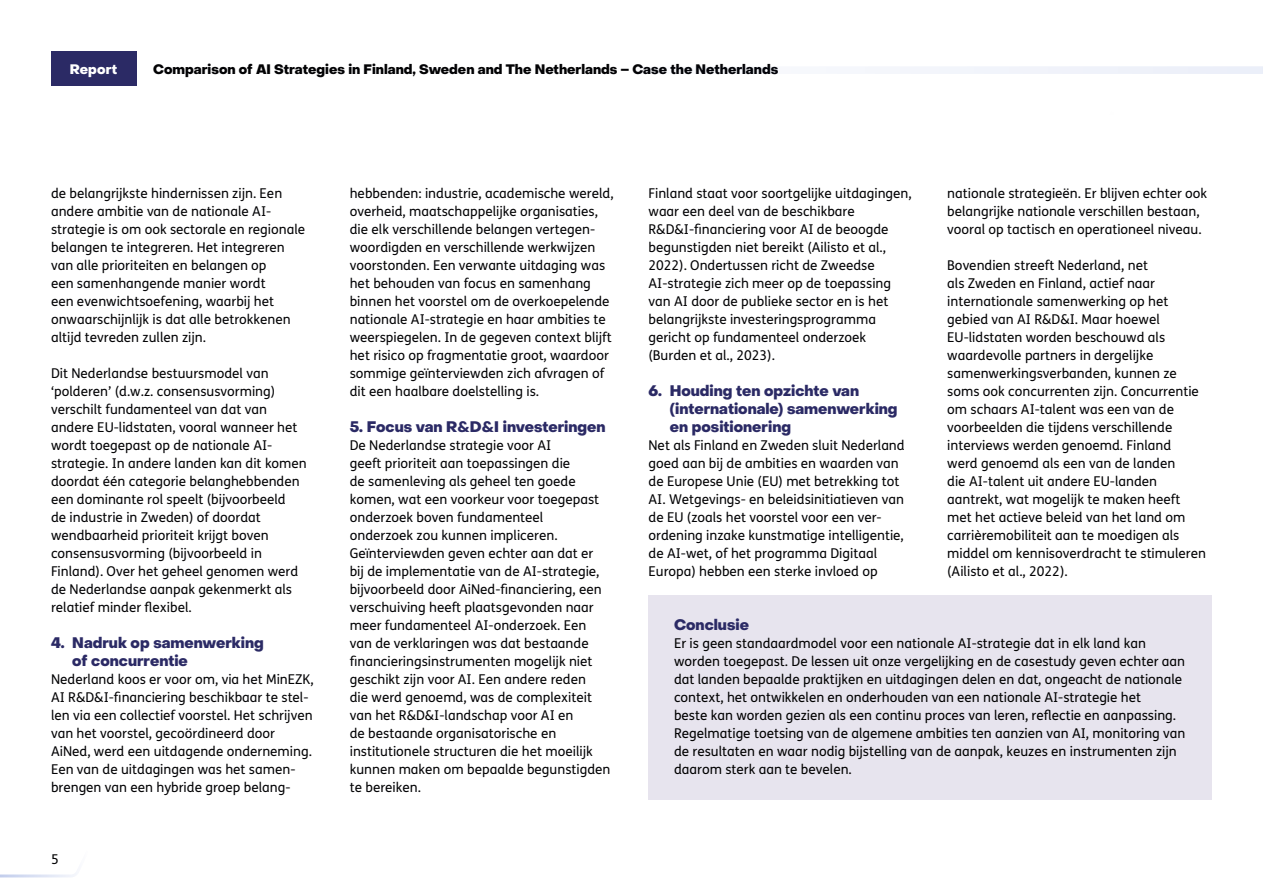
<style>
.page{position:relative;width:1263px;height:893px;background:#fff}
.page>*{position:absolute;margin:0;border:0;box-sizing:border-box;transform-origin:0 0}
.t1{font:800 15px/18px "PP Object Sans";color:#2b2a65}
.t2{font:13.5px/18px "FS Me Pro";color:#030305}
.t3{font:13.5px/18px "FS Me Pro";color:#000}
.t4{font:800 13.5px "PP Object Sans";color:#030305}
.t5{font:800 13.5px "PP Object Sans";letter-spacing:.01em;color:#fff}
</style>
<div class="page">
<svg style="left:0;top:873px;width:76px;height:5px"></svg>
<div style="left:51px;top:51px;width:85px;height:34px;background:#2b2a65"></div>
<div style="left:638px;top:66px;width:625px;height:8px;background:#f2f5fb"></div>
<div style="left:648px;top:595px;width:564px;height:204px;background:#e7e4ee"></div>
<p class="t5" style="left:70px;top:61px;width:49px">Report</p>
<p class="t4" style="left:153px;top:61px;width:627px">Comparison of AI Strategies in Finland, Sweden and The Netherlands – Case the Netherlands</p>
<p class="t2" style="left:51px;top:184px;width:256px">de belangrijkste hindernissen zijn. Een andere ambitie van de nationale AI&shy;strategie is om ook sectorale en regionale belangen te integreren. Het integreren van alle prioriteiten en belangen op<br>een samenhangende manier wordt<br>een evenwichtsoefening, waarbij het onwaarschijnlijk is dat alle betrokkenen altijd tevreden zullen zijn.</p>
<p class="t2" style="left:51px;top:364px;width:257px">Dit Nederlandse bestuursmodel van ‘polderen’ (d.w.z. consensusvorming) verschilt fundamenteel van dat van andere EU-lidstaten, vooral wanneer het wordt toegepast op de nationale AI&shy;strategie. In andere landen kan dit komen doordat één categorie belanghebbenden een dominante rol speelt (bijvoorbeeld<br>de industrie in Zweden) of doordat wendbaarheid prioriteit krijgt boven consensusvorming (bijvoorbeeld in Finland). Over het geheel genomen werd de Nederlandse aanpak gekenmerkt als relatief minder flexibel.</p>
<p class="t1" style="left:72px;top:634px;width:193px;text-indent:-21px">4. Nadruk op samenwerking of concurrentie</p>
<p class="t2" style="left:51px;top:670px;width:264px">Nederland koos er voor om, via het MinEZK, AI R&amp;D&amp;I-financiering beschikbaar te stel&shy;len via een collectief voorstel. Het schrijven van het voorstel, gecoördineerd door AiNed, werd een uitdagende onderneming.<br>Een van de uitdagingen was het samen&shy;brengen van een hybride groep belang-</p>
<p class="t2" style="left:51px;top:850px;width:9px">5</p>
<p class="t2" style="left:350px;top:184px;width:265px">hebbenden: industrie, academische wereld, overheid, maatschappelijke organisaties, die elk verschillende belangen vertegen&shy;woordigden en verschillende werkwijzen voorstonden. Een verwante uitdaging was het behouden van focus en samenhang binnen het voorstel om de overkoepelende nationale AI-strategie en haar ambities te weerspiegelen. In de gegeven context blijft het risico op fragmentatie groot, waardoor sommige geïnterviewden zich afvragen of dit een haalbare doelstelling is.</p>
<p class="t1" style="left:350px;top:418px;width:257px">5. Focus van R&amp;D&amp;I investeringen</p>
<p class="t2" style="left:350px;top:436px;width:262px">De Nederlandse strategie voor AI<br>geeft prioriteit aan toepassingen die<br>de samenleving als geheel ten goede komen, wat een voorkeur voor toegepast onderzoek boven fundamenteel<br>onderzoek zou kunnen impliceren.<br>Geïnterviewden geven echter aan dat er bij de implementatie van de AI-strategie, bijvoorbeeld door AiNed-financiering, een verschuiving heeft plaatsgevonden naar meer fundamenteel AI-onderzoek. Een van de verklaringen was dat bestaande financieringsinstrumenten mogelijk niet geschikt zijn voor AI. Een andere reden<br>die werd genoemd, was de complexiteit van het R&amp;D&amp;I-landschap voor AI en<br>de bestaande organisatorische en institutionele structuren die het moeilijk kunnen maken om bepaalde begunstigden te bereiken.</p>
<p class="t2" style="left:648px;top:184px;width:265px">Finland staat voor soortgelijke uitdagingen, waar een deel van de beschikbare R&amp;D&amp;I-financiering voor AI de beoogde begunstigden niet bereikt (Ailisto et al., 2022). Ondertussen richt de Zweedse AI-strategie zich meer op de toepassing van AI door de publieke sector en is het belangrijkste investeringsprogramma gericht op fundamenteel onderzoek (Burden et al., 2023).</p>
<p class="t1" style="left:670px;top:382px;width:229px;text-indent:-21px">6. Houding ten opzichte van (internationale) samenwerking en positionering</p>
<p class="t2" style="left:648px;top:436px;width:258px">Net als Finland en Zweden sluit Nederland goed aan bij de ambities en waarden van de Europese Unie (EU) met betrekking tot AI. Wetgevings- en beleidsinitiatieven van de EU (zoals het voorstel voor een ver&shy;ordening inzake kunstmatige intelligentie, de AI-wet, of het programma Digitaal Europa) hebben een sterke invloed op</p>
<p class="t2" style="left:947px;top:184px;width:262px">nationale strategieën. Er blijven echter ook belangrijke nationale verschillen bestaan, vooral op tactisch en operationeel niveau.</p>
<p class="t2" style="left:947px;top:256px;width:260px">Bovendien streeft Nederland, net<br>als Zweden en Finland, actief naar internationale samenwerking op het gebied van AI R&amp;D&amp;I. Maar hoewel EU-lidstaten worden beschouwd als waardevolle partners in dergelijke samenwerkingsverbanden, kunnen ze soms ook concurrenten zijn. Concurrentie om schaars AI-talent was een van de voorbeelden die tijdens verschillende interviews werden genoemd. Finland<br>werd genoemd als een van de landen<br>die AI-talent uit andere EU-landen aantrekt, wat mogelijk te maken heeft met het actieve beleid van het land om carrièremobiliteit aan te moedigen als middel om kennisoverdracht te stimuleren (Ailisto et al., 2022).</p>
<p class="t1" style="left:674px;top:616px;width:76px">Conclusie</p>
<p class="t3" style="left:674px;top:634px;width:513px">Er is geen standaardmodel voor een nationale AI-strategie dat in elk land kan worden toegepast. De lessen uit onze vergelijking en de casestudy geven echter aan dat landen bepaalde praktijken en uitdagingen delen en dat, ongeacht de nationale context, het ontwikkelen en onderhouden van een nationale AI-strategie het<br>beste kan worden gezien als een continu proces van leren, reflectie en aanpassing.<br>Regelmatige toetsing van de algemene ambities ten aanzien van AI, monitoring van de resultaten en waar nodig bijstelling van de aanpak, keuzes en instrumenten zijn daarom sterk aan te bevelen.</p>
</div>
